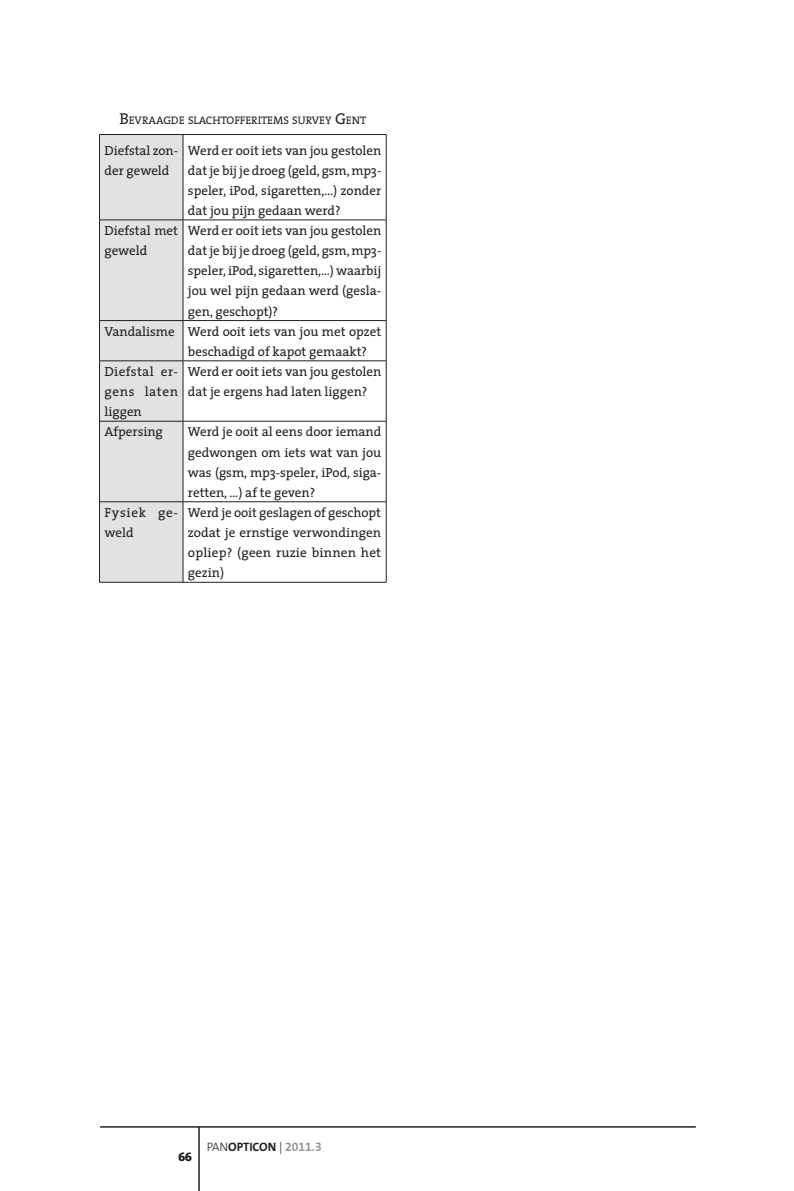
<style>
.page{position:relative;width:794px;height:1191px;background:#fff}
.page>*{position:absolute;margin:0;border:0;box-sizing:border-box;transform-origin:0 0}
.t1{font:13.12px/20.1px "The Serif";color:#231f20}
.t2{font:13.12px/20.1px "The Serif";letter-spacing:.05em;color:#231f20}
.t3{font:13.12px "The Serif";letter-spacing:.02em;color:#231f20}
.t4{font:13.12px "The Serif";letter-spacing:.04em;color:#231f20}
.t5{font:700 12.25px "The Sans";letter-spacing:-.005em;color:#231f20}
.t6{font:12.25px "The Sans Bold Expert";color:#231f20}
.t7{font:11.03px "The Serif";letter-spacing:-.005em;color:#231f20}
.s1{font-size:15.75px}
.s2{font-weight:300}
.s3{font-family:"The Sans Bold Expert";font-weight:400;color:#939598}
</style>
<div class="page">
<hr style="left:100px;top:1126px;width:595px;height:1px;background:#231f20">
<hr style="left:199px;top:1127px;width:1px;height:64px;background:#231f20">
<div style="left:100px;top:135px;width:83px;height:447px;background:#e1e2e4"></div>
<hr style="left:99px;top:134px;width:84px;height:1px;background:#231f20">
<hr style="left:99px;top:135px;width:1px;height:85px;background:#231f20">
<hr style="left:183px;top:134px;width:203px;height:1px;background:#231f20">
<hr style="left:183px;top:135px;width:1px;height:85px;background:#231f20">
<hr style="left:386px;top:135px;width:1px;height:85px;background:#231f20">
<hr style="left:99px;top:220px;width:84px;height:1px;background:#231f20">
<hr style="left:99px;top:220px;width:1px;height:100px;background:#231f20">
<hr style="left:183px;top:220px;width:203px;height:1px;background:#231f20">
<hr style="left:183px;top:220px;width:1px;height:100px;background:#231f20">
<hr style="left:386px;top:220px;width:1px;height:100px;background:#231f20">
<hr style="left:99px;top:320px;width:84px;height:1px;background:#231f20">
<hr style="left:99px;top:321px;width:1px;height:39px;background:#231f20">
<hr style="left:183px;top:320px;width:203px;height:1px;background:#231f20">
<hr style="left:183px;top:321px;width:1px;height:39px;background:#231f20">
<hr style="left:386px;top:321px;width:1px;height:39px;background:#231f20">
<hr style="left:99px;top:360px;width:84px;height:1px;background:#231f20">
<hr style="left:99px;top:361px;width:1px;height:60px;background:#231f20">
<hr style="left:183px;top:360px;width:203px;height:1px;background:#231f20">
<hr style="left:183px;top:361px;width:1px;height:60px;background:#231f20">
<hr style="left:386px;top:361px;width:1px;height:60px;background:#231f20">
<hr style="left:99px;top:421px;width:84px;height:1px;background:#231f20">
<hr style="left:99px;top:421px;width:1px;height:80px;background:#231f20">
<hr style="left:183px;top:421px;width:203px;height:1px;background:#231f20">
<hr style="left:183px;top:421px;width:1px;height:80px;background:#231f20">
<hr style="left:386px;top:421px;width:1px;height:80px;background:#231f20">
<hr style="left:99px;top:501px;width:84px;height:1px;background:#231f20">
<hr style="left:99px;top:502px;width:1px;height:80px;background:#231f20">
<hr style="left:183px;top:501px;width:203px;height:1px;background:#231f20">
<hr style="left:183px;top:502px;width:1px;height:80px;background:#231f20">
<hr style="left:386px;top:502px;width:1px;height:80px;background:#231f20">
<hr style="left:99px;top:582px;width:84px;height:1px;background:#231f20">
<hr style="left:183px;top:582px;width:203px;height:1px;background:#231f20">
<p class="t7" style="left:119px;top:113px;width:248px"><span class="s1">B</span>EVRAAGDE SLACHTOFFERITEMS SURVEY <span class="s1">G</span>ENT</p>
<p class="t1" style="left:104px;top:140px;width:75px">Diefstal zon&shy;der geweld</p>
<p class="t1" style="left:188px;top:140px;width:195px;text-align:justify">Werd er ooit iets van jou gestolen dat je bij je droeg (geld, gsm, mp3- speler, iPod, sigaretten,…) zonder dat jou pijn gedaan werd?</p>
<p class="t1" style="left:104px;top:221px;width:75px">Diefstal met geweld</p>
<p class="t1" style="left:188px;top:221px;width:195px">Werd er ooit iets van jou gestolen</p>
<p class="t1" style="left:188px;top:241px;width:195px">dat je bij je droeg (geld, gsm, mp3-</p>
<p class="t1" style="left:188px;top:261px;width:195px">speler, iPod, sigaretten,…) waarbij</p>
<p class="t1" style="left:188px;top:281px;width:195px">jou wel pijn gedaan werd (gesla-</p>
<p class="t1" style="left:188px;top:301px;width:92px">gen, geschopt)?</p>
<p class="t1" style="left:104px;top:321px;width:278px">Vandalisme Werd ooit iets van jou met opzet</p>
<p class="t1" style="left:188px;top:341px;width:181px">beschadigd of kapot gemaakt?</p>
<p class="t3" style="left:104px;top:363px;width:75px">Diefstal er-</p>
<p class="t4" style="left:104px;top:383px;width:75px">gens laten</p>
<p class="t1" style="left:104px;top:402px;width:39px">liggen</p>
<p class="t1" style="left:188px;top:361px;width:195px">Werd er ooit iets van jou gestolen dat je ergens had laten liggen?</p>
<p class="t1" style="left:104px;top:422px;width:60px">Afpersing</p>
<p class="t1" style="left:188px;top:422px;width:195px;text-align:justify">Werd je ooit al eens door iemand gedwongen om iets wat van jou was (gsm, mp3-speler, iPod, siga&shy;retten, …) af te geven?</p>
<p class="t2" style="left:104px;top:502px;width:75px">Fysiek ge&shy;weld</p>
<p class="t1" style="left:188px;top:502px;width:195px;text-align:justify">Werd je ooit geslagen of geschopt zodat je ernstige verwondingen opliep? (geen ruzie binnen het gezin)</p>
<p class="t6" style="left:179px;top:1146px;width:15px">66</p>
<p class="t5" style="left:207px;top:1136px;width:117px"><span class="s2">PAN</span>OPTICON <span class="s2">|</span> <span class="s3">2011.3</span></p>
</div>
